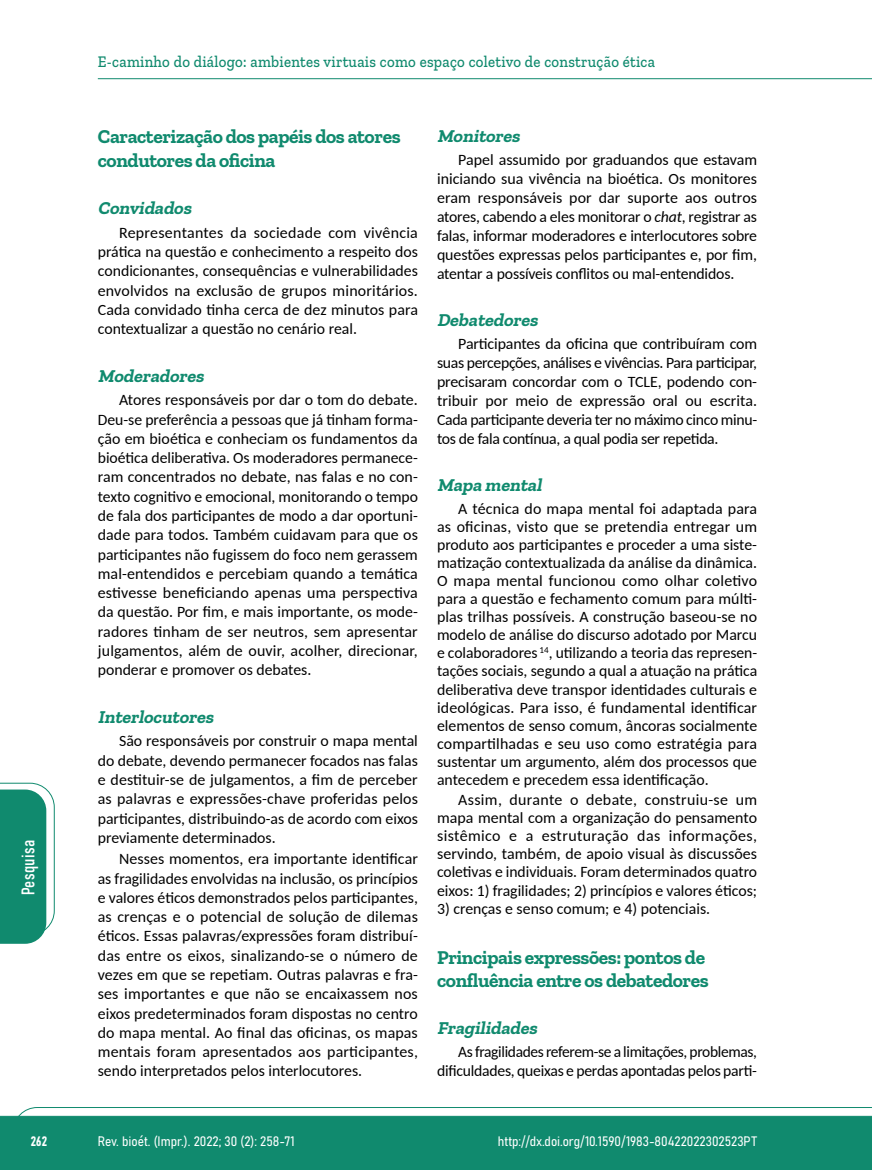
<style>
.page{position:relative;width:872px;height:1170px;background:#fff}
.page>*{position:absolute;margin:0;border:0;box-sizing:border-box;transform-origin:0 0}
.t1{font:700 19.5px/23.7px "Zilla Slab";letter-spacing:-.02em;color:#108a6e}
.t2{font:italic 700 18px "Zilla Slab";color:#108a6e}
.t3{font:18px "Bahnschrift";letter-spacing:.02em;color:#fff}
.t4{font:500 16.5px "Zilla Slab";letter-spacing:.02em;color:#108a6e;scale:.9 1}
.t5{font:15.75px/19.4px "Carlito";letter-spacing:-.005em;color:#000;text-align:justify}
.t6{font:13.5px "Bahnschrift";color:#fff}
.s1{font-style:italic}
</style>
<div class="page">
<svg style="left:12px;top:1107px;width:860px;height:62px;background:#2e9880"></svg>
<hr style="left:98px;top:78px;width:774px;height:1px;background:#108a6e">
<svg style="left:0;top:782px;width:55px;height:161px"></svg>
<p class="t3" style="left:15px;top:895px;width:57px;rotate:-90deg">Pesquisa</p>
<p class="t4" style="left:98px;top:53px;width:620px">E-caminho do diálogo: ambientes virtuais como espaço coletivo de construção ética</p>
<p class="t1" style="left:98px;top:125px;width:304px">Caracterização dos papéis dos atores condutores da oficina</p>
<p class="t2" style="left:98px;top:198px;width:99px">Convidados</p>
<p class="t5" style="left:98px;top:222px;width:322px;text-indent:21px">Representantes da sociedade com vivência prática na questão e conhecimento a respeito dos condicionantes, consequências e vulnerabilidades envolvidos na exclusão de grupos minoritários.<br>Cada convidado tinha cerca de dez minutos para contextualizar a questão no cenário real.</p>
<p class="t2" style="left:98px;top:365px;width:111px">Moderadores</p>
<p class="t5" style="left:98px;top:389px;width:321px;text-indent:21px">Atores responsáveis por dar o tom do debate.<br>Deu-se preferência a pessoas que já tinham forma&shy;ção em bioética e conheciam os fundamentos da bioética deliberativa. Os moderadores permanece&shy;ram concentrados no debate, nas falas e no con&shy;texto cognitivo e emocional, monitorando o tempo de fala dos participantes de modo a dar oportuni&shy;dade para todos. Também cuidavam para que os participantes não fugissem do foco nem gerassem mal-entendidos e percebiam quando a temática estivesse beneficiando apenas uma perspectiva da questão. Por fim, e mais importante, os mode&shy;radores tinham de ser neutros, sem apresentar julgamentos, além de ouvir, acolher, direcionar, ponderar e promover os debates.</p>
<p class="t2" style="left:98px;top:706px;width:121px">Interlocutores</p>
<p class="t5" style="left:98px;top:730px;width:321px;text-indent:21px">São responsáveis por construir o mapa mental do debate, devendo permanecer focados nas falas e destituir-se de julgamentos, a fim de perceber as palavras e expressões-chave proferidas pelos participantes, distribuindo-as de acordo com eixos previamente determinados.</p>
<p class="t5" style="left:98px;top:848px;width:322px;text-indent:21px">Nesses momentos, era importante identificar as fragilidades envolvidas na inclusão, os princípios e valores éticos demonstrados pelos participantes, as crenças e o potencial de solução de dilemas éticos. Essas palavras/expressões foram distribuí&shy;das entre os eixos, sinalizando-se o número de vezes em que se repetiam. Outras palavras e fra&shy;ses importantes e que não se encaixassem nos eixos predeterminados foram dispostas no centro do mapa mental. Ao final das oficinas, os mapas mentais foram apresentados aos participantes, sendo interpretados pelos interlocutores.</p>
<p class="t2" style="left:437px;top:125px;width:88px">Monitores</p>
<p class="t5" style="left:437px;top:150px;width:321px;line-height:18.9px;text-indent:21px">Papel assumido por graduandos que estavam iniciando sua vivência na bioética. Os monitores eram responsáveis por dar suporte aos outros atores, cabendo a eles monitorar o <span class="s1">chat</span>, registrar as falas, informar moderadores e interlocutores sobre questões expressas pelos participantes e, por fim, atentar a possíveis conflitos ou mal-entendidos.</p>
<p class="t2" style="left:437px;top:310px;width:106px">Debatedores</p>
<p class="t5" style="left:437px;top:334px;width:321px;line-height:18.9px;text-indent:21px">Participantes da oficina que contribuíram com suas percepções, análises e vivências. Para participar, precisaram concordar com o TCLE, podendo con&shy;tribuir por meio de expressão oral ou escrita.<br>Cada participante deveria ter no máximo cinco minu&shy;tos de fala contínua, a qual podia ser repetida.</p>
<p class="t2" style="left:437px;top:475px;width:110px">Mapa mental</p>
<p class="t5" style="left:437px;top:499px;width:322px;line-height:18px;text-indent:21px">A técnica do mapa mental foi adaptada para as oficinas, visto que se pretendia entregar um produto aos participantes e proceder a uma siste&shy;matização contextualizada da análise da dinâmica.<br>O mapa mental funcionou como olhar coletivo para a questão e fechamento comum para múlti&shy;plas trilhas possíveis. A construção baseou-se no modelo de análise do discurso adotado por Marcu e colaboradores <sup>14</sup>, utilizando a teoria das represen&shy;tações sociais, segundo a qual a atuação na prática deliberativa deve transpor identidades culturais e ideológicas. Para isso, é fundamental identificar elementos de senso comum, âncoras socialmente compartilhadas e seu uso como estratégia para sustentar um argumento, além dos processos que antecedem e precedem essa identificação.</p>
<p class="t5" style="left:437px;top:790px;width:321px;line-height:18px;text-indent:21px">Assim, durante o debate, construiu-se um mapa mental com a organização do pensamento sistêmico e a estruturação das informações, servindo, também, de apoio visual às discussões coletivas e individuais. Foram determinados quatro eixos: 1) fragilidades; 2) princípios e valores éticos;</p>
<p class="t5" style="left:437px;top:898px;width:274px">3) crenças e senso comum; e 4) potenciais.</p>
<p class="t1" style="left:437px;top:945px;width:273px">Principais expressões: pontos de confluência entre os debatedores</p>
<p class="t2" style="left:437px;top:1017px;width:105px">Fragilidades</p>
<p class="t5" style="left:437px;top:1041px;width:321px;line-height:18.9px;text-align:right">As fragilidades referem-se a limitações, problemas, dificuldades, queixas e perdas apontadas pelos parti-</p>
<p class="t6" style="left:31px;top:1130px;width:18px">262</p>
<p class="t6" style="left:98px;top:1131px;width:198px">Rev. bioét. (Impr.). 2022; 30 (2): 258-71</p>
<p class="t6" style="left:498px;top:1131px;width:261px">http://dx.doi.org/10.1590/1983-80422022302523PT</p>
</div>
